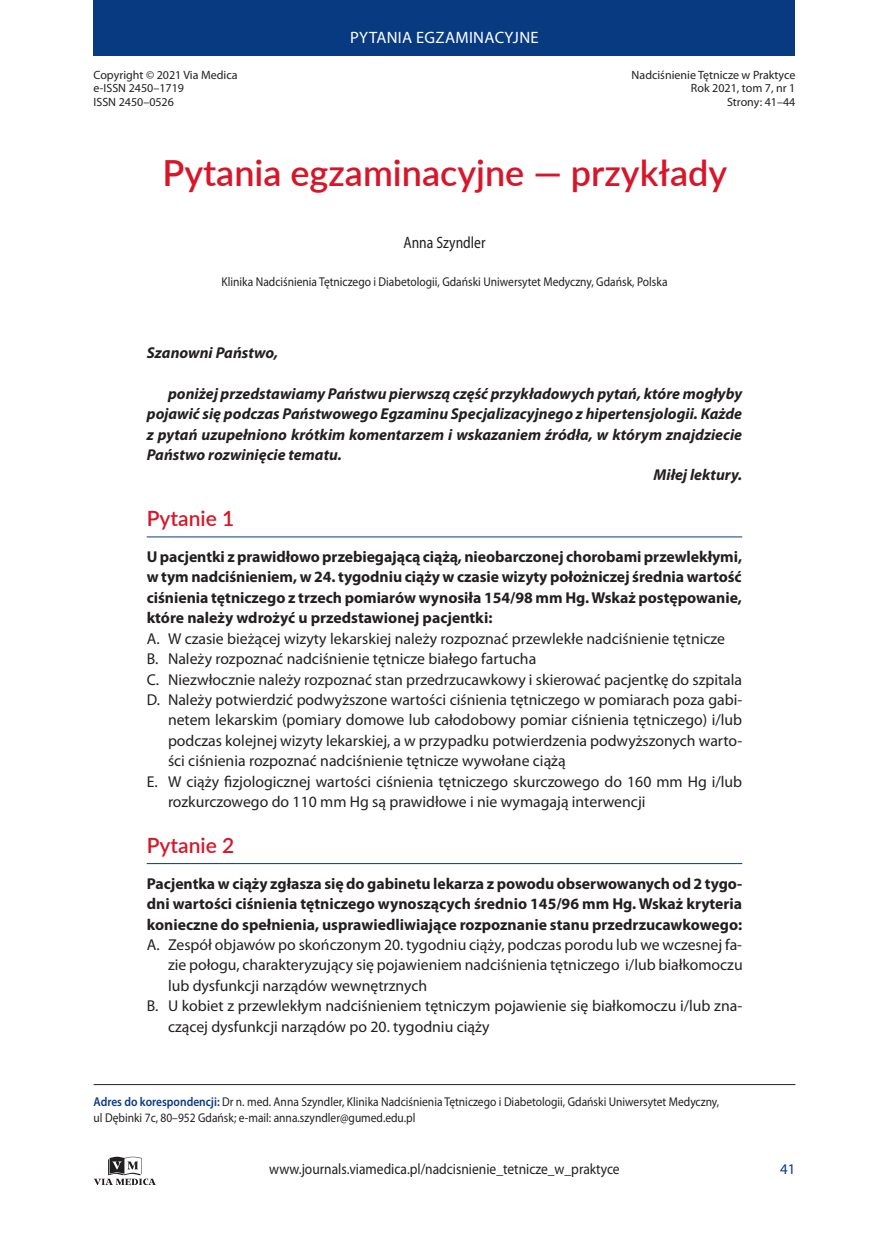
<style>
.page{position:relative;width:872px;height:1234px;background:#fff}
.page>*{position:absolute;margin:0;border:0;box-sizing:border-box;transform-origin:0 0}
.t1{font:600 36px "Lato";color:#d71729}
.t2{font:600 21px "Lato";color:#d71729}
.t3{font:16.5px "Myriad Pro";letter-spacing:.02em;color:#fff}
.t4{font:semi-condensed 16.5px "Myriad Pro";color:#231f20;scale:.9 1}
.t5{font:15.75px "Myriad Pro";color:#231f20}
.t6{font:700 15.75px/20.4px "Myriad Pro";color:#231f20;text-align:justify}
.t7{font:italic 700 15.75px "Myriad Pro";color:#231f20}
.t8{font:15px "Myriad Pro";color:#231f20;scale:.9 1}
.t9{font:14.85px "Myriad Pro";color:#083a82}
.t10{font:12.75px/15.3px "Myriad Pro";color:#231f20;scale:.9 1}
.t11{font:12px/13.5px "Myriad Pro";color:#231f20;text-align:right}
.s1{font-weight:600;color:#083a82}
</style>
<div class="page">
<div style="left:94px;top:0;width:701px;height:55px;background:#083a82"></div>
<svg style="left:94px;top:1156px;width:61px;height:28px"></svg>
<hr style="left:147px;top:536px;width:595px;height:1px;background:#083a82">
<hr style="left:147px;top:863px;width:595px;height:1px;background:#083a82">
<hr style="left:94px;top:1083px;width:701px;height:1px;background:#231f20">
<p class="t11" style="left:94px;top:68px;width:145px;text-align:left">Copyright © 2021 Via Medica e-ISSN 2450–1719<br>ISSN 2450–0526</p>
<p class="t3" style="left:350px;top:28px;width:190px">Pytania egzaminacyjne</p>
<p class="t11" style="left:631px;top:68px;width:165px">Nadciśnienie Tętnicze w Praktyce<br>Rok 2021, tom 7, nr 1<br>Strony: 41–44</p>
<h1 class="t1" style="left:162px;top:147px;width:566px">Pytania egzaminacyjne — przykłady</h1>
<p class="t4" style="left:403px;top:234px;width:93px">Anna Szyndler</p>
<p class="t10" style="left:221px;top:274px;width:497px">Klinika Nadciśnienia Tętniczego i Diabetologii, Gdański Uniwersytet Medyczny, Gdańsk, Polska</p>
<p class="t7" style="left:147px;top:344px;width:133px">Szanowni Państwo,</p>
<p class="t7" style="left:168px;top:384px;width:576px">poniżej przedstawiamy Państwu pierwszą część przykładowych pytań, które mogłyby</p>
<p class="t7" style="left:147px;top:405px;width:597px">pojawić się podczas Państwowego Egzaminu Specjalizacyjnego z hipertensjologii. Każde</p>
<p class="t7" style="left:147px;top:425px;width:597px">z pytań uzupełniono krótkim komentarzem i wskazaniem źródła, w którym znajdziecie</p>
<p class="t7" style="left:147px;top:446px;width:197px">Państwo rozwinięcie tematu.</p>
<p class="t7" style="left:653px;top:466px;width:90px">Miłej lektury.</p>
<h2 class="t2" style="left:147px;top:503px;width:89px">Pytanie 1</h2>
<p class="t6" style="left:147px;top:546px;width:597px">U pacjentki z prawidłowo przebiegającą ciążą, nieobarczonej chorobami przewlekłymi, w tym nadciśnieniem, w 24. tygodniu ciąży w czasie wizyty położniczej średnia wartość ciśnienia tętniczego z trzech pomiarów wynosiła 154/98 mm Hg. Wskaż postępowanie, które należy wdrożyć u przedstawionej pacjentki:</p>
<p class="t5" style="left:147px;top:629px;width:580px">A. W czasie bieżącej wizyty lekarskiej należy rozpoznać przewlekłe nadciśnienie tętnicze</p>
<p class="t5" style="left:147px;top:650px;width:391px">B. Należy rozpoznać nadciśnienie tętnicze białego fartucha</p>
<p class="t5" style="left:147px;top:670px;width:597px">C. N iezwłocznie należy rozpoznać stan przedrzucawkowy i skierować pacjentkę do szpitala</p>
<p class="t5" style="left:147px;top:691px;width:597px">D. Należy potwierdzić podwyższone wartości ciśnienia tętniczego w pomiarach poza gabi-</p>
<p class="t5" style="left:168px;top:711px;width:575px">netem lekarskim (pomiary domowe lub całodobowy pomiar ciśnienia tętniczego) i/lub</p>
<p class="t5" style="left:168px;top:731px;width:576px">podczas kolejnej wizyty lekarskiej, a w przypadku potwierdzenia podwyższonych warto-</p>
<p class="t5" style="left:168px;top:752px;width:399px">ści ciśnienia rozpoznać nadciśnienie tętnicze wywołane ciążą</p>
<p class="t5" style="left:147px;top:772px;width:597px">E. W ciąży fizjologicznej wartości ciśnienia tętniczego skurczowego do 160 mm Hg i/lub</p>
<p class="t5" style="left:168px;top:793px;width:479px">rozkurczowego do 110 mm Hg są prawidłowe i nie wymagają interwencji</p>
<h2 class="t2" style="left:147px;top:829px;width:89px">Pytanie 2</h2>
<p class="t6" style="left:147px;top:873px;width:597px">Pacjentka w ciąży zgłasza się do gabinetu lekarza z powodu obserwowanych od 2 tygo&shy;dni wartości ciśnienia tętniczego wynoszących średnio 145/96 mm Hg. Wskaż kryteria konieczne do spełnienia, usprawiedliwiające rozpoznanie stanu przedrzucawkowego:</p>
<p class="t5" style="left:147px;top:935px;width:597px">A. Zespół objawów po skończonym 20. tygodniu ciąży, podczas porodu lub we wczesnej fa-</p>
<p class="t5" style="left:168px;top:956px;width:576px">zie połogu, charakteryzujący się pojawieniem nadciśnienia tętniczego i/lub białkomoczu</p>
<p class="t5" style="left:168px;top:976px;width:261px">lub dysfunkcji narządów wewnętrznych</p>
<p class="t5" style="left:147px;top:997px;width:597px">B. U kobiet z przewlekłym nadciśnieniem tętniczym pojawienie się białkomoczu i/lub zna-</p>
<p class="t5" style="left:168px;top:1017px;width:323px">czącej dysfunkcji narządów po 20. tygodniu ciąży</p>
<p class="t10" style="left:94px;top:1094px;width:696px"><span class="s1">Adres do korespondencji:</span> Dr n. med. Anna Szyndler, Klinika Nadciśnienia Tętniczego i Diabetologii, Gdański Uniwersytet Medyczny, ul Dębinki 7c, 80–952 Gdańsk; e-mail: anna.szyndler@gumed.edu.pl</p>
<p class="t8" style="left:269px;top:1160px;width:391px">www.journals.viamedica.pl/nadcisnienie_tetnicze_w_praktyce</p>
<p class="t9" style="left:780px;top:1160px;width:17px">41</p>
</div>
